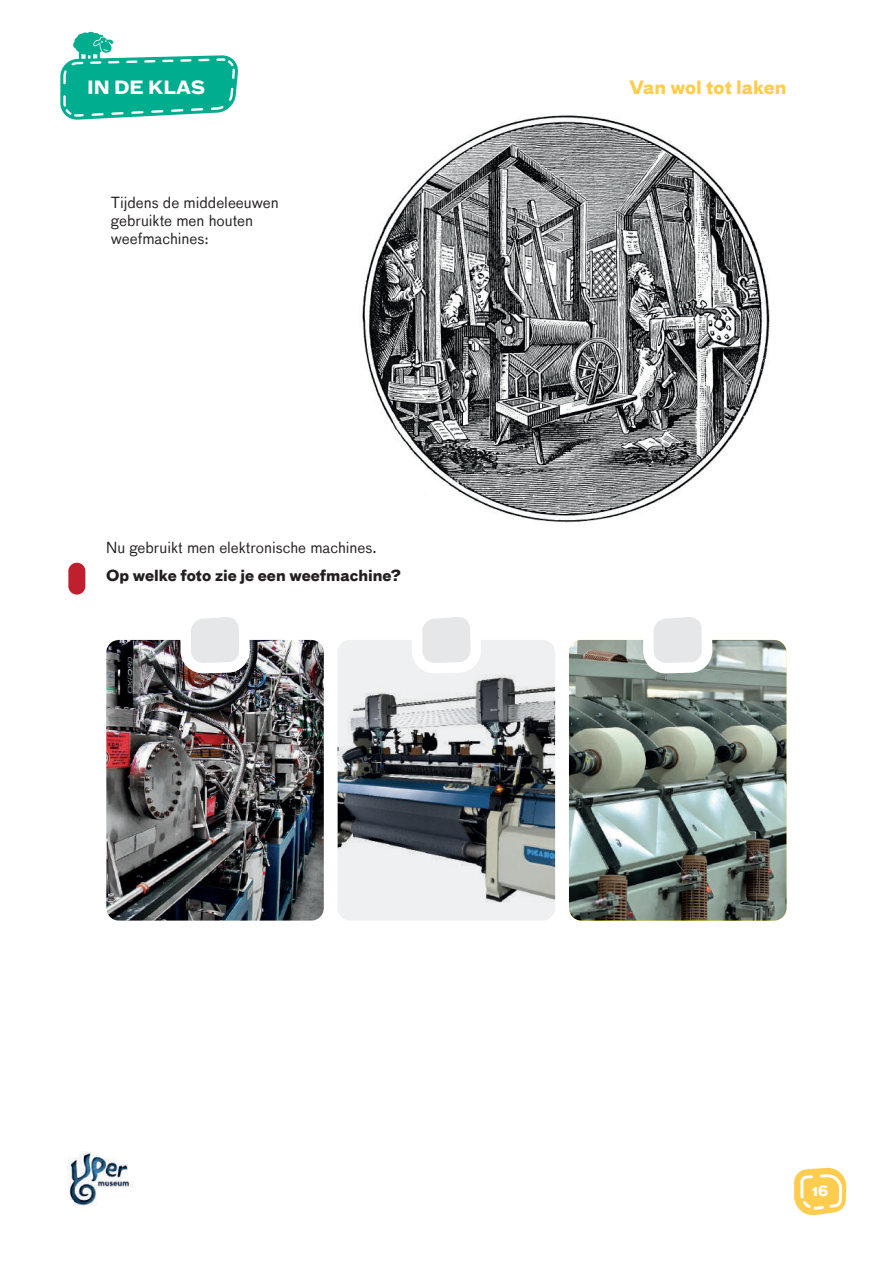
<style>
.page{position:relative;width:893px;height:1263px;background:#fff}
.page>*{position:absolute;margin:0;border:0;box-sizing:border-box;transform-origin:0 0}
.t1{font:700 18px "Bau";color:#fecc4e}
.t2{font:700 17.85px "Bau";color:#fff}
.t3{font:15px/18px "Bau";color:#231f20}
.t4{font:700 15px "Bau";color:#231f20}
.t5{font:700 15px "Bau";color:#fff}
</style>
<div class="page">
<svg style="left:794px;top:1167px;width:53px;height:49px"></svg>
<img style="left:67px;top:1151px;width:66px;height:55px">
<svg style="left:60px;top:31px;width:178px;height:86px"></svg>
<div style="left:68px;top:563px;width:17px;height:31px;background:#c01f2e;border-radius:8px"></div>
<img style="left:362px;top:114px;width:408px;height:409px">
<img style="left:106px;top:640px;width:218px;height:280px">
<img style="left:338px;top:640px;width:217px;height:280px">
<img style="left:569px;top:640px;width:217px;height:280px">
<svg style="left:175px;top:617px;width:80px;height:61px"></svg>
<svg style="left:407px;top:617px;width:79px;height:61px"></svg>
<svg style="left:638px;top:617px;width:79px;height:61px"></svg>
<p class="t2" style="left:87px;top:75px;width:120px">IN DE KLAS</p>
<p class="t1" style="left:629px;top:75px;width:159px">Van wol tot laken</p>
<p class="t3" style="left:111px;top:194px;width:169px">Tijdens de middeleeuwen gebruikte men houten weefmachines:</p>
<p class="t3" style="left:106px;top:538px;width:272px">Nu gebruikt men elektronische machines.</p>
<p class="t4" style="left:106px;top:565px;width:296px">Op welke foto zie je een weefmachine?</p>
<p class="t5" style="left:812px;top:1180px;width:17px">16</p>
</div>
